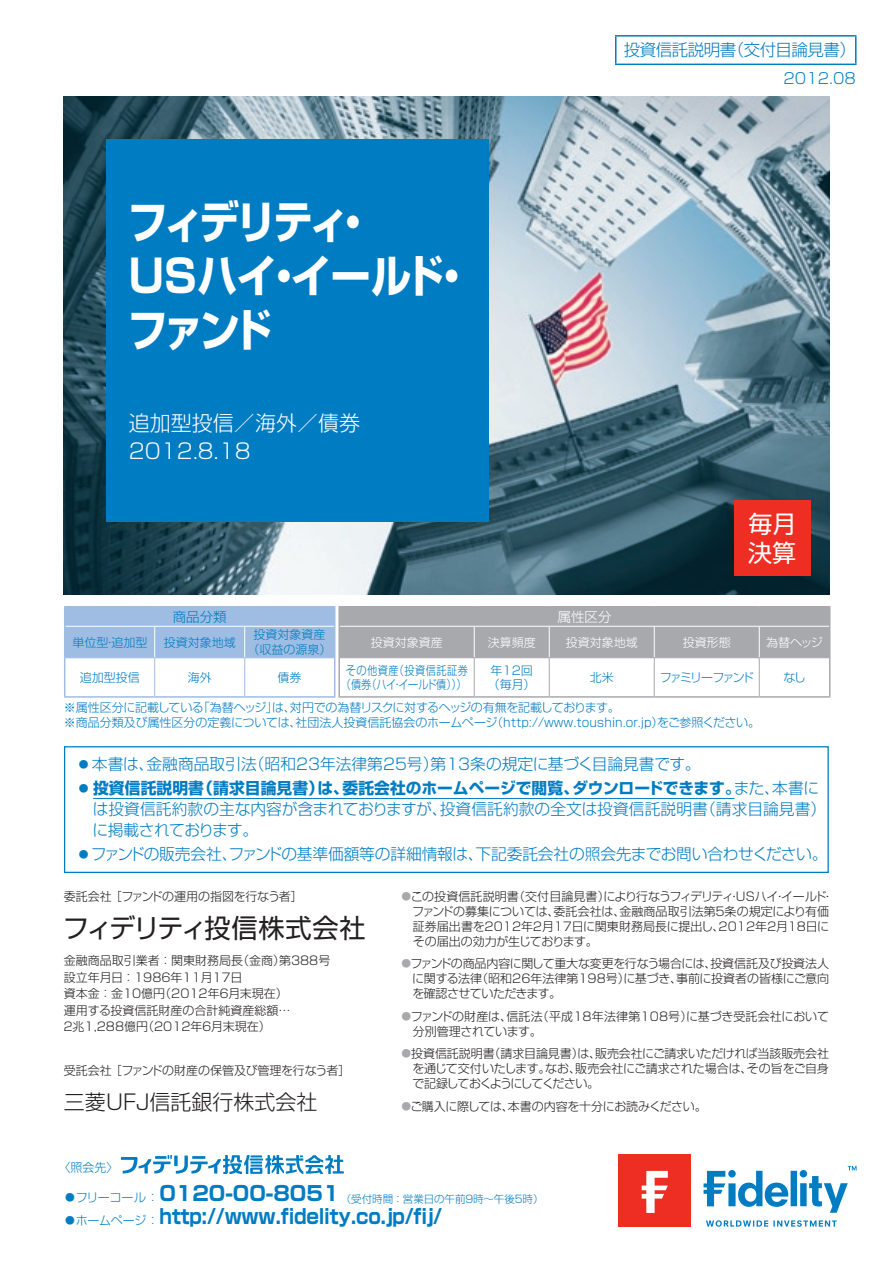
<style>
.page{position:relative;width:893px;height:1263px;background:#fff}
.page>*{position:absolute;margin:0;border:0;box-sizing:border-box;transform-origin:0 0}
.t1{font:700 45px/54px "Shin Go Pr 5";letter-spacing:-.1em;color:#fff;scale:.9 1}
.t2{font:26.25px "Shin Go Pr 5";letter-spacing:-.075em;color:#231f20}
.t3{font:24px/28.8px "Shin Go Pr 5";color:#fff}
.t4{font:300 21px/28.5px "Shin Go Pr 5";color:#fff}
.t5{font:300 21px "Shin Go Pr 5";color:#231f20}
.t6{font:700 20.25px "Shin Go Pr 5";letter-spacing:-.015em;color:#007cc2;scale:.9 1}
.t7{font:300 16.5px "Shin Go Pr 5";letter-spacing:-.03em;color:#007cc2}
.t8{font:300 15.75px/21px "Shin Go Pr 5";letter-spacing:-.01em;color:#007cc2}
.t9{font:300 15px "Shin Go Pr 5";color:#007cc2}
.t10{font:300 13.5px "Shin Go Pr 5";color:#007cc2}
.t11{font:300 13.5px "Shin Go Pr 5";color:#fff}
.t12{font:300 12px/15px "Shin Go Pr 5";color:#231f20}
.t13{font:300 12px/14.2px "Shin Go Pr 5";color:#007cc2}
.t14{font:300 12px/14.2px "Shin Go Pr 5";letter-spacing:.04em;color:#007cc2;text-align:center;scale:.85 1}
.t15{font:300 12px "Shin Go Pr 5";letter-spacing:-.035em;color:#231f20}
.t16{font:300 12px "Shin Go Pr 5";color:#fff}
.t17{font:300 12px "Shin Go Pr 5";letter-spacing:-.155em;color:#007cc2}
.t18{font:300 10.5px "Shin Go Pr 5";color:#007cc2}
.s1{font-size:9.75px}
.s2{font-weight:700}
.s3{font-size:9.75px;color:#a8a9ad}
.s4{font-size:12px}
.s5{font-weight:700;font-size:20.25px}
.s6{font-weight:300;font-size:9.75px}
.s7{font-weight:300;font-size:12px}
</style>
<div class="page">
<img style="left:64px;top:97px;width:765px;height:497px">
<hr style="left:615px;top:35px;width:241px;height:2px;background:#007cc2">
<svg style="left:615px;top:37px;width:1px;height:27px"></svg>
<svg style="left:855px;top:37px;width:1px;height:27px"></svg>
<hr style="left:615px;top:64px;width:241px;height:1px;background:#007cc2">
<svg style="left:121px;top:1155px;width:223px;height:19px"></svg>
<hr style="left:93px;top:798px;width:641px;height:1px;background:#007cc2">
<div style="left:64px;top:746px;width:765px;height:127px;border:1px solid #007cc2"></div>
<hr style="left:338px;top:606px;width:136px;height:1px;background:#a8a9ad">
<hr style="left:474px;top:606px;width:75px;height:1px;background:#a8a9ad">
<hr style="left:549px;top:606px;width:105px;height:1px;background:#a8a9ad">
<hr style="left:654px;top:606px;width:105px;height:1px;background:#a8a9ad">
<hr style="left:759px;top:606px;width:71px;height:1px;background:#a8a9ad">
<hr style="left:829px;top:658px;width:1px;height:38px;background:#a8a9ad">
<hr style="left:338px;top:696px;width:136px;height:2px;background:#a8a9ad">
<hr style="left:474px;top:696px;width:75px;height:2px;background:#a8a9ad">
<hr style="left:549px;top:696px;width:105px;height:2px;background:#a8a9ad">
<hr style="left:654px;top:696px;width:105px;height:2px;background:#a8a9ad">
<hr style="left:759px;top:696px;width:71px;height:2px;background:#a8a9ad">
<hr style="left:474px;top:658px;width:1px;height:38px;background:#a8a9ad">
<hr style="left:549px;top:658px;width:1px;height:38px;background:#a8a9ad">
<hr style="left:654px;top:658px;width:1px;height:38px;background:#a8a9ad">
<hr style="left:759px;top:658px;width:1px;height:38px;background:#a8a9ad">
<hr style="left:338px;top:658px;width:2px;height:38px;background:#a8a9ad">
<hr style="left:64px;top:606px;width:91px;height:1px;background:#9fbde2">
<hr style="left:155px;top:606px;width:90px;height:1px;background:#9fbde2">
<hr style="left:245px;top:606px;width:90px;height:1px;background:#9fbde2">
<svg style="left:64px;top:607px;width:766px;height:51px;background:#a7b2c1"></svg>
<hr style="left:64px;top:626px;width:1px;height:32px;background:#9fbde2">
<hr style="left:334px;top:626px;width:1px;height:32px;background:#9fbde2">
<hr style="left:64px;top:658px;width:1px;height:38px;background:#9fbde2">
<hr style="left:65px;top:657px;width:90px;height:1px;background:#9fbde2">
<hr style="left:64px;top:696px;width:91px;height:2px;background:#9fbde2">
<hr style="left:154px;top:658px;width:1px;height:38px;background:#9fbde2">
<hr style="left:155px;top:657px;width:90px;height:1px;background:#9fbde2">
<hr style="left:155px;top:696px;width:90px;height:2px;background:#9fbde2">
<hr style="left:244px;top:658px;width:1px;height:38px;background:#9fbde2">
<hr style="left:245px;top:657px;width:89px;height:1px;background:#9fbde2">
<hr style="left:245px;top:696px;width:90px;height:2px;background:#9fbde2">
<hr style="left:334px;top:658px;width:1px;height:38px;background:#9fbde2">
<div style="left:618px;top:1154px;width:73px;height:73px;background:#ee2e22"></div>
<svg style="left:642px;top:1171px;width:26px;height:42px"></svg>
<svg style="left:704px;top:1166px;width:152px;height:61px"></svg>
<div style="left:106px;top:139px;width:383px;height:383px;background:#007cc2"></div>
<div style="left:734px;top:500px;width:76px;height:76px;background:#ee2e22"></div>
<h3 class="t7" style="left:624px;top:37px;width:234px">投資信託説明書（交付目論見書）</h3>
<p class="t9" style="left:784px;top:66px;width:74px">2012.08</p>
<h1 class="t1" style="left:128px;top:192px;width:384px">フィデリティ・<br>USハイ・イールド・ファンド</h1>
<h3 class="t4" style="left:129px;top:407px;width:232px">追加型投信／海外／債券<br>2012.８.18</h3>
<p class="t10" style="left:173px;top:605px;width:55px">商品分類</p>
<p class="t11" style="left:557px;top:605px;width:55px">属性区分</p>
<h3 class="t3" style="left:748px;top:507px;width:50px">毎月決算</h3>
<p class="t13" style="left:72px;top:634px;width:77px">単位型・追加型</p>
<p class="t13" style="left:164px;top:634px;width:74px">投資対象地域</p>
<p class="t13" style="left:248px;top:627px;width:85px;text-align:center">投資対象資産（収益の源泉）</p>
<p class="t16" style="left:371px;top:632px;width:73px">投資対象資産</p>
<p class="t16" style="left:488px;top:632px;width:49px">決算頻度</p>
<p class="t16" style="left:566px;top:632px;width:73px">投資対象地域</p>
<p class="t16" style="left:683px;top:632px;width:49px">投資形態</p>
<p class="t16" style="left:766px;top:632px;width:58px">為替ヘッジ</p>
<p class="t13" style="left:80px;top:669px;width:61px">追加型投信</p>
<p class="t13" style="left:188px;top:669px;width:25px">海外</p>
<p class="t13" style="left:277px;top:669px;width:25px">債券</p>
<p class="t14" style="left:341px;top:662px;width:151px">その他資産（投資信託証券（債券（ハイ・イールド債）））</p>
<p class="t13" style="left:488px;top:662px;width:49px">年12回（毎月）</p>
<p class="t13" style="left:590px;top:669px;width:25px">北米</p>
<p class="t17" style="left:660px;top:667px;width:95px">ファミリーファンド</p>
<p class="t13" style="left:783px;top:669px;width:24px">なし</p>
<p class="t13" style="left:64px;top:699px;width:698px;line-height:15px">※属性区分に記載している「為替ヘッジ」は、対円での為替リスクに対するヘッジの有無を記載しております。<br>※商品分類及び属性区分の定義については、社団法人投資信託協会のホームページ（http://www.toushin.or.jp）をご参照ください。</p>
<h3 class="t8" style="left:79px;top:752px;width:623px"><span class="s1">●</span> 本書は、金融商品取引法（昭和23年法律第25号）第13条の規定に基づく目論見書です。</h3>
<h3 class="t8" style="left:93px;top:776px;width:735px;text-indent:-14px"><span class="s1">●</span> <span class="s2">投資信託説明書（請求目論見書）は、委託会社のホームページで閲覧、ダウンロードできます。</span>また、本書には投資信託約款の主な内容が含まれておりますが、投資信託約款の全文は投資信託説明書（請求目論見書）に掲載されております。</h3>
<h3 class="t8" style="left:79px;top:842px;width:750px"><span class="s1">●</span> ファンドの販売会社、ファンドの基準価額等の詳細情報は、下記委託会社の照会先までお問い合わせください。</h3>
<p class="t12" style="left:64px;top:887px;width:240px">委託会社 ［ファンドの運用の指図を行なう者］</p>
<h2 class="t2" style="left:63px;top:907px;width:304px">フィデリティ投信株式会社</h2>
<p class="t12" style="left:62px;top:951px;width:270px;line-height:16.5px">金融商品取引業者 ：関東財務局長（金商）第388号設立年月日 ：1986年11月17日<br>資本金 ：金10億円（2012年６月末現在）<br>運用する投資信託財産の合計純資産総額…<br>２兆1,288億円（2012年６月末現在）</p>
<p class="t12" style="left:64px;top:1061px;width:288px">受託会社 ［ファンドの財産の保管及び管理を行なう者］</p>
<h3 class="t5" style="left:64px;top:1084px;width:255px">三菱ＵＦＪ信託銀行株式会社</h3>
<p class="t12" style="left:412px;top:887px;width:423px;text-indent:-11px"><span class="s3">●</span>この投資信託説明書（交付目論見書）により行なうフィデリティ・USハイ・イールド・ファンドの募集については、委託会社は、金融商品取引法第５条の規定により有価証券届出書を2012年２月17日に関東財務局長に提出し、2012年２月18日にその届出の効力が生じております。</p>
<p class="t12" style="left:412px;top:955px;width:418px;text-align:justify;text-indent:-11px"><span class="s3">●</span>ファンドの商品内容に関して重大な変更を行なう場合には、投資信託及び投資法人に関する法律（昭和26年法律第198号）に基づき、事前に投資者の皆様にご意向を確認させていただきます。</p>
<p class="t12" style="left:413px;top:1007px;width:418px;text-indent:-11px"><span class="s3">●</span>ファンドの財産は、信託法（平成18年法律第108号）に基づき受託会社において分別管理されています。</p>
<p class="t12" style="left:412px;top:1045px;width:418px;text-align:justify;text-indent:-11px"><span class="s3">●</span>投資信託説明書（請求目論見書）は、販売会社にご請求いただければ当該販売会社を通じて交付いたします。なお、販売会社にご請求された場合は、その旨をご自身で記録しておくようにしてください。</p>
<p class="t15" style="left:401px;top:1096px;width:307px"><span class="s3">●</span>ご購入に際しては、本書の内容を十分にお読みください。</p>
<p class="t13" style="left:59px;top:1159px;width:62px">〈照会先〉</p>
<p class="t18" style="left:65px;top:1190px;width:480px"><span class="s1">●</span><span class="s4">フリーコール：</span><span class="s5">0120-00-8051</span> （受付時間 ：営業日の午前９時～午後５時）</p>
<h3 class="t6" style="left:65px;top:1200px;width:421px"><span class="s6">●</span><span class="s7">ホームページ：</span>http://www.fidelity.co.jp/fij/</h3>
</div>
